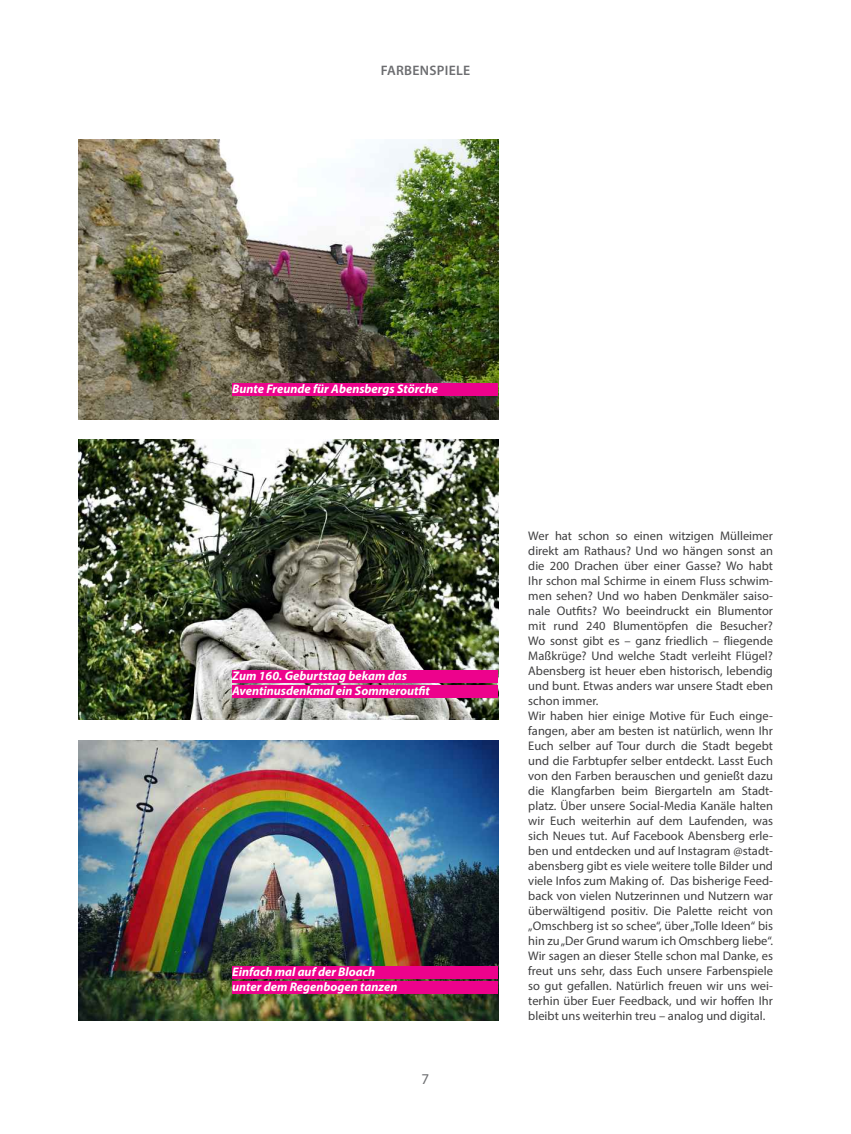
<style>
.page{position:relative;width:851px;height:1134px;background:#fff}
.page>*{position:absolute;margin:0;border:0;box-sizing:border-box;transform-origin:0 0}
.t1{font:15px "Myriad Pro";color:#6d6e71}
.t2{font:600 13.75px "Myriad Pro";letter-spacing:.02em;color:#6d6e71}
.t3{font:12.5px/15px "Myriad Pro";color:#3f3f40}
.t4{font:italic 700 12.5px/15px "Myriad Pro";color:#fff}
</style>
<div class="page">
<img style="left:78px;top:140px;width:420px;height:280px">
<img style="left:78px;top:439px;width:420px;height:280px">
<img style="left:78px;top:741px;width:420px;height:279px">
<div style="left:232px;top:670px;width:266px;height:13px;background:#ed028c"></div>
<div style="left:232px;top:685px;width:266px;height:13px;background:#ed028c"></div>
<div style="left:232px;top:383px;width:266px;height:13px;background:#ed028c"></div>
<div style="left:232px;top:966px;width:266px;height:13px;background:#ed028c"></div>
<div style="left:232px;top:981px;width:266px;height:13px;background:#ed028c"></div>
<p class="t2" style="left:381px;top:62px;width:91px">FARBENSPIELE</p>
<p class="t4" style="left:232px;top:381px;width:207px">Bunte Freunde für Abensbergs Störche</p>
<p class="t4" style="left:232px;top:668px;width:199px">Zum 160. Geburtstag bekam das<br>Aventinusdenkmal ein Sommeroutfit</p>
<p class="t4" style="left:232px;top:963px;width:167px">Einfach mal auf der Bloach unter dem Regenbogen tanzen</p>
<p class="t1" style="left:421px;top:1070px;width:9px">7</p>
<p class="t3" style="left:528px;top:528px;width:246px">Wer hat schon so einen witzigen Mülleimer direkt am Rathaus? Und wo hängen sonst an die 200 Drachen über einer Gasse? Wo habt Ihr schon mal Schirme in einem Fluss schwim&shy;men sehen? Und wo haben Denkmäler saiso&shy;nale Outfits? Wo beeindruckt ein Blumentor mit rund 240 Blumentöpfen die Besucher?<br>Wo sonst gibt es – ganz friedlich – fliegende Maßkrüge? Und welche Stadt verleiht Flügel?<br>Abensberg ist heuer eben historisch, lebendig und bunt. Etwas anders war unsere Stadt eben schon immer.<br>Wir haben hier einige Motive für Euch einge&shy;fangen, aber am besten ist natürlich, wenn Ihr Euch selber auf Tour durch die Stadt begebt und die Farbtupfer selber entdeckt. Lasst Euch von den Farben berauschen und genießt dazu die Klangfarben beim Biergarteln am Stadt&shy;platz. Über unsere Social-Media Kanäle halten wir Euch weiterhin auf dem Laufenden, was sich Neues tut. Auf Facebook Abensberg erle&shy;ben und entdecken und auf Instagram @stadt&shy;abensberg gibt es viele weitere tolle Bilder und viele Infos zum Making of. Das bisherige Feed&shy;back von vielen Nutzerinnen und Nutzern war überwältigend positiv. Die Palette reicht von „Omschberg ist so schee“, über „Tolle Ideen“ bis hin zu „Der Grund warum ich Omschberg liebe“.<br>Wir sagen an dieser Stelle schon mal Danke, es freut uns sehr, dass Euch unsere Farbenspiele so gut gefallen. Natürlich freuen wir uns wei&shy;terhin über Euer Feedback, und wir hoffen Ihr bleibt uns weiterhin treu – analog und digital.</p>
</div>
